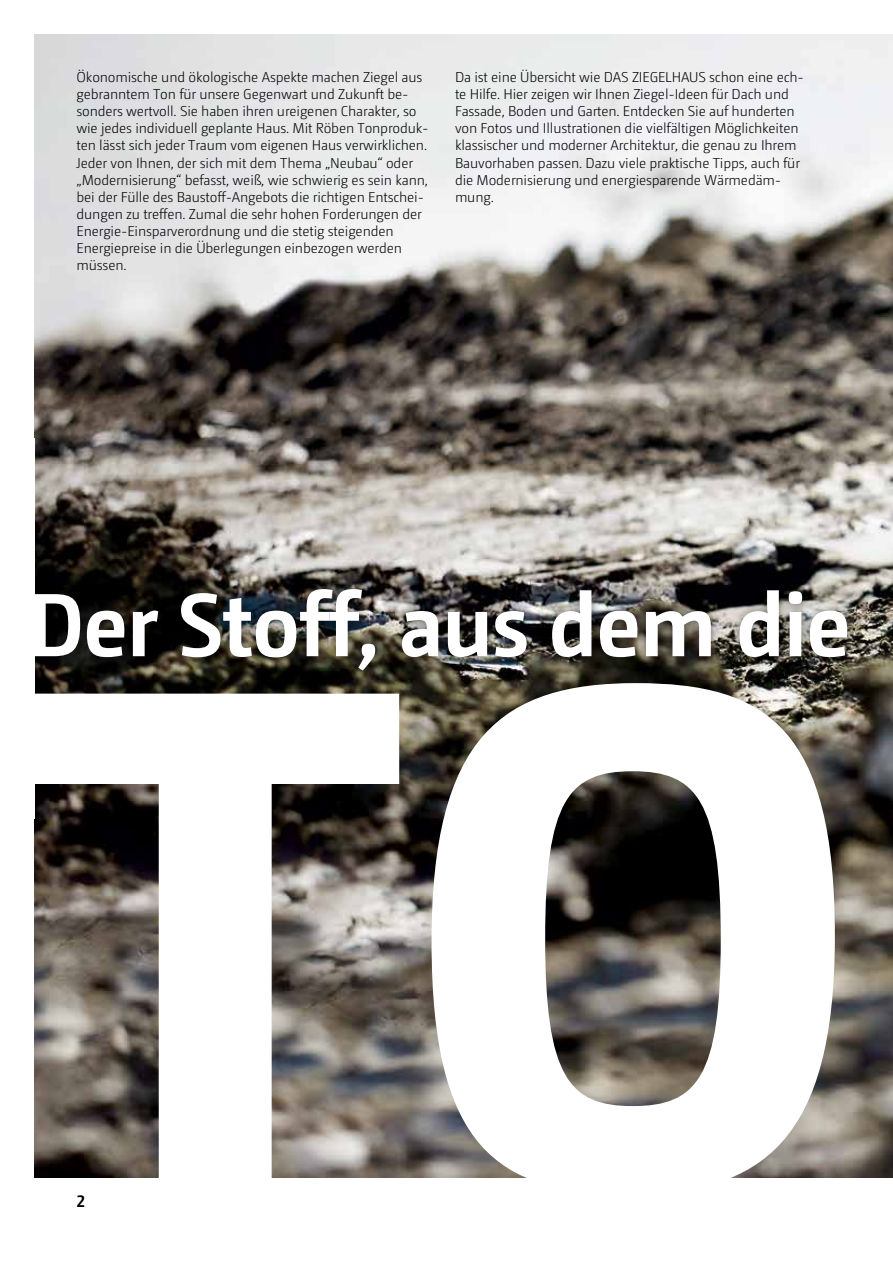
<style>
.page{position:relative;width:893px;height:1263px;background:#fff}
.page>*{position:absolute;margin:0;border:0;box-sizing:border-box;transform-origin:0 0}
.t1{font:800 705px "Camingo Dos Pro";color:#fff}
.t2{font:700 89.25px "Camingo Dos Pro";letter-spacing:-.02em;color:#fff}
.t3{font:700 16.5px "Camingo Dos Pro";color:#000}
.t4{font:300 14.25px/17.1px "Camingo Dos Pro";letter-spacing:-.01em;color:#000}
</style>
<div class="page">
<img style="left:34px;top:34px;width:859px;height:1144px">
<div style="left:23px;top:579px;width:835px;height:102px;background:#000;opacity:.5"></div>
<div style="left:0;top:438px;width:34px;height:381px;background:#fff"></div>
<p class="t4" style="left:77px;top:69px;width:354px">Ökonomische und ökologische Aspekte machen Ziegel aus gebranntem Ton für unsere Gegenwart und Zukunft be&shy;sonders wertvoll. Sie haben ihren ureigenen Charakter, so wie jedes individuell geplante Haus. Mit Röben Tonproduk&shy;ten lässt sich jeder Traum vom eigenen Haus verwirklichen.<br>Jeder von Ihnen, der sich mit dem Thema „Neubau“ oder „Modernisierung“ befasst, weiß, wie schwierig es sein kann, bei der Fülle des Baustoff-Angebots die richtigen Entschei&shy;dungen zu treffen. Zumal die sehr hohen Forderungen der Energie-Einsparverordnung und die stetig steigenden Energiepreise in die Überlegungen einbezogen werden müssen.</p>
<p class="t4" style="left:455px;top:69px;width:351px">Da ist eine Übersicht wie DAS ZIEGELHAUS schon eine ech&shy;te Hilfe. Hier zeigen wir Ihnen Ziegel-Ideen für Dach und Fassade, Boden und Garten. Entdecken Sie auf hunderten von Fotos und Illustrationen die vielfältigen Möglichkeiten klassischer und moderner Architektur, die genau zu Ihrem Bauvorhaben passen. Dazu viele praktische Tipps, auch für die Modernisierung und energiesparende Wärmedäm&shy;mung.</p>
<h2 class="t2" style="left:27px;top:571px;width:825px">Der Stoff, aus dem die</h2>
<h1 class="t1" style="left:26px;top:503px;width:843px">TO</h1>
<p class="t3" style="left:77px;top:1191px;width:10px">2</p>
</div>
